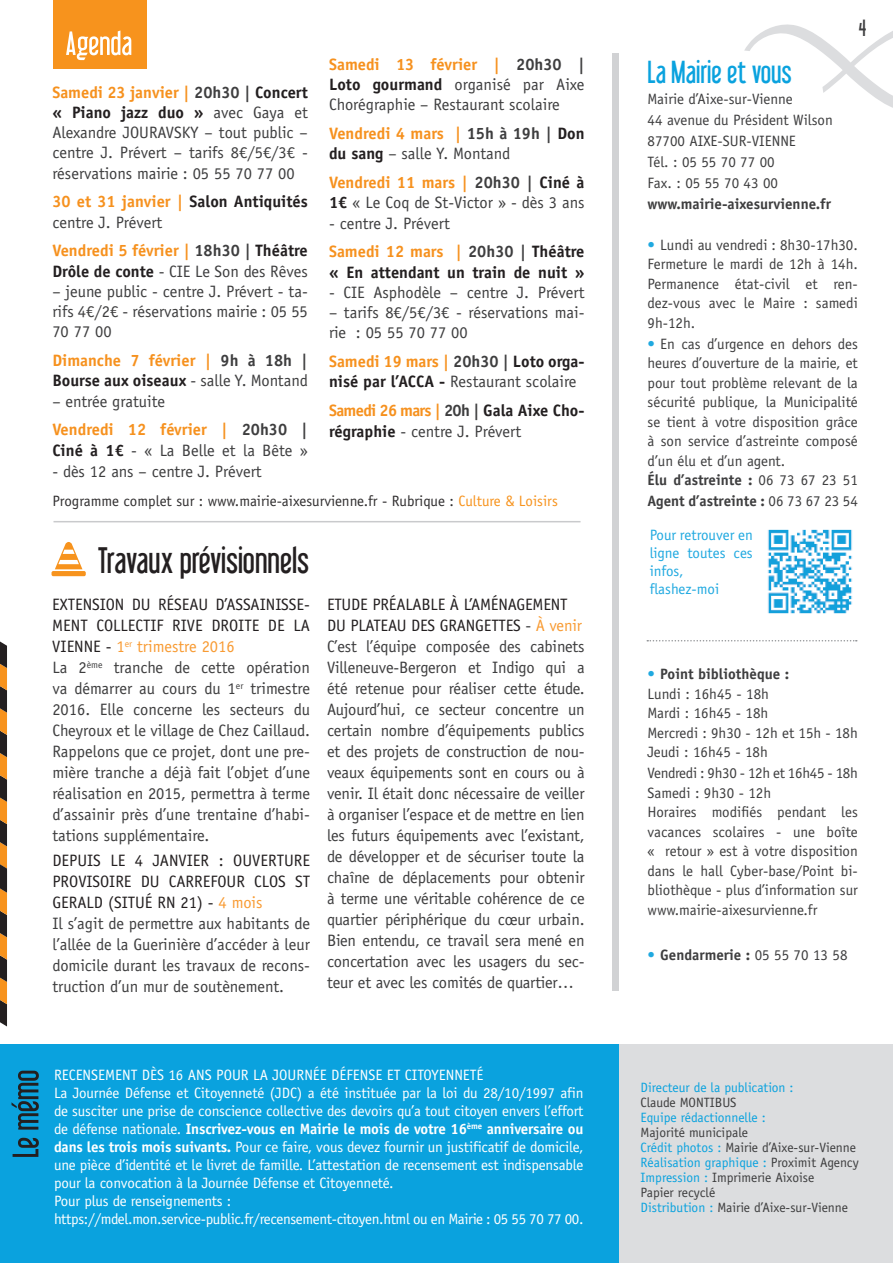
<style>
.page{position:relative;width:893px;height:1263px;background:#fff}
.page>*{position:absolute;margin:0;border:0;box-sizing:border-box;transform-origin:0 0}
.t1{font:33px "Libel Suit";color:#231f20}
.t2{font:28.5px "Libel Suit";color:#0aa2de}
.t3{font:21px "Libel Suit";color:#3e3e3f}
.t4{font:16.5px/21px "Officina Sans Std";letter-spacing:-.01em;color:#3e3e3f}
.t5{font:700 16.5px/20.2px "Officina Sans Std";color:#231f20}
.t6{font:700 16.5px/20.2px "Officina Sans Std";color:#f6911e}
.t7{font:700 16.5px/21px "Officina Sans Std";letter-spacing:-.04em;color:#231f20}
.t8{font:15px/19.5px "Officina Sans Std";color:#3e3e3f}
.t9{font:15px/18px "Officina Sans Std";letter-spacing:-.01em;color:#fff}
.t10{font:700 15px "Officina Sans Std";color:#3e3e3f}
.t11{font:15px "Officina Sans";color:#312f30}
.t12{font:15px/18px "Officina Sans Std";color:#20a9e0}
.t13{font:13.5px/15px "Officina Sans Std";color:#3e3e3f}
.t14{font:13.5px "Officina Sans Std";color:#0aa2de}
.s1{font-weight:700;color:#f6911e}
.s2{font-weight:700}
.s3{font-weight:700;color:#231f20}
.s4{color:#f6911e}
.s5{font-weight:400;color:#3e3e3f}
.s6{color:#3e3e3f}
.s7{color:#231f20}
.s8{font-family:"Officina Sans";color:#20a9e0}
.s9{color:#f7931d}
.s10{font-weight:400}
.s11{color:#f89b33}
.s12{font-family:"Officina Sans"}
.s13{font-family:"Officina Sans";font-weight:400;color:#20a9e0}
.s14{font-family:"Officina Sans";font-weight:400}
.s15{color:#0aa2de}
</style>
<div class="page">
<div style="left:618px;top:1045px;width:275px;height:218px;background:#dcdddf"></div>
<div style="left:53px;top:0;width:94px;height:68px;background:#f7931d"></div>
<svg style="left:66px;top:31px;width:65px;height:29px"></svg>
<div style="left:613px;top:53px;width:6px;height:938px;background:#d1d2d4"></div>
<img style="left:767px;top:529px;width:86px;height:85px">
<div style="left:52px;top:571px;width:34px;height:5px;background:#f7931d;border-radius:2px"></div>
<svg style="left:55px;top:542px;width:27px;height:27px"></svg>
<hr style="left:54px;top:521px;width:526px;height:1px;background:#c9cacc">
<svg style="left:647px;top:640px;width:210px;height:1px"></svg>
<div style="left:0;top:1045px;width:618px;height:218px;background:#0aa2de"></div>
<svg style="left:12px;top:1071px;width:27px;height:86px"></svg>
<svg style="left:0;top:641px;width:7px;height:385px;background:#885822"></svg>
<svg style="left:744px;top:24px;width:149px;height:84px"></svg>
<p class="t4" style="left:52px;top:82px;width:257px;line-height:20.2px;text-align:justify"><span class="s1">Samedi 23 janvier |</span> <span class="s2">20h30 |</span> <span class="s3">Concert « Piano jazz duo »</span> avec Gaya et Alexandre JOURAVSKY – tout public – centre J. Prévert – tarifs 8€/5€/3€ - réservations mairie : 05 55 70 77 00</p>
<p class="t5" style="left:52px;top:191px;width:257px"><span class="s4">30 et 31 janvier |</span> Salon Antiquités <span class="s5">centre J. Prévert</span></p>
<p class="t5" style="left:52px;top:240px;width:257px"><span class="s4">Vendredi 5 février |</span> <span class="s6">18h30 |</span> Théâtre<br>Drôle de conte <span class="s5">- CIE Le Son des Rêves</span></p>
<p class="t4" style="left:52px;top:281px;width:257px;line-height:20.2px;text-align:justify">– jeune public - centre J. Prévert - ta&shy;rifs 4€/2€ - réservations mairie : 05 55<br>70 77 00</p>
<p class="t6" style="left:52px;top:350px;width:257px">Dimanche 7 février | <span class="s6">9h à 18h |<br></span><span class="s7">Bourse aux oiseaux</span> <span class="s5">- salle Y. Montand</span></p>
<p class="t6" style="left:52px;top:386px;width:257px;line-height:28.8px"><span class="s5">– entrée gratuite<br></span>Vendredi 12 février | <span class="s6">20h30 |</span></p>
<p class="t4" style="left:52px;top:440px;width:257px"><span class="s3">Ciné à 1€</span> - « La Belle et la Bête »</p>
<p class="t4" style="left:52px;top:461px;width:211px">- dès 12 ans – centre J. Prévert</p>
<p class="t4" style="left:329px;top:54px;width:257px;line-height:20.2px;text-align:justify"><span class="s1">Samedi 13 février |</span> <span class="s2">20h30 | </span><span class="s3">Loto gourmand</span> organisé par Aixe Chorégraphie – Restaurant scolaire</p>
<p class="t4" style="left:329px;top:123px;width:257px;line-height:20.2px"><span class="s1">Vendredi 4 mars |</span> <span class="s2">15h à 19h |</span> <span class="s3">Don du sang</span> – salle Y. Montand</p>
<p class="t4" style="left:329px;top:172px;width:257px;line-height:20.2px"><span class="s1">Vendredi 11 mars |</span> <span class="s2">20h30 |</span> <span class="s3">Ciné à<br>1€</span> « Le Coq de St-Victor » - dès 3 ans</p>
<p class="t4" style="left:329px;top:209px;width:257px;line-height:28.8px">- centre J. Prévert<br><span class="s1">Samedi 12 mars |</span> <span class="s2">20h30 |</span> <span class="s3">Théâtre</span></p>
<p class="t5" style="left:329px;top:262px;width:257px">« En attendant un train de nuit »</p>
<p class="t4" style="left:329px;top:282px;width:257px">- CIE Asphodèle – centre J. Prévert</p>
<p class="t4" style="left:329px;top:302px;width:257px;line-height:20.2px">– tarifs 8€/5€/3€ - réservations mai&shy;rie : 05 55 70 77 00</p>
<p class="t5" style="left:329px;top:351px;width:257px"><span class="s4">Samedi 19 mars |</span> <span class="s6">20h30 |</span> Loto orga&shy;nisé par l’ACCA - <span class="s5">Restaurant scolaire</span></p>
<p class="t7" style="left:329px;top:400px;width:257px"><span class="s4">Samedi 26 mars |</span> <span class="s6">20h |</span> Gala Aixe Cho&shy;régraphie <span class="s5">- centre J. Prévert</span></p>
<p class="t3" style="left:859px;top:15px;width:9px">4</p>
<h2 class="t2" style="left:648px;top:55px;width:146px">La Mairie et vous</h2>
<p class="t8" style="left:648px;top:89px;width:187px;line-height:21px">Mairie d’Aixe-sur-Vienne<br>44 avenue du Président Wilson<br>87700 AIXE-SUR-VIENNE<br>Tél. : 05 55 70 77 00<br>Fax. : 05 55 70 43 00</p>
<p class="t10" style="left:648px;top:195px;width:185px">www.mairie-aixesurvienne.fr</p>
<p class="t8" style="left:648px;top:235px;width:212px;text-align:justify"><span class="s8">•</span> Lundi au vendredi : 8h30-17h30.<br>Fermeture le mardi de 12h à 14h.<br>Permanence état-civil et ren&shy;dez-vous avec le Maire : samedi 9h-12h.</p>
<p class="t8" style="left:648px;top:334px;width:212px"><span class="s8">•</span> En cas d’urgence en dehors des heures d’ouverture de la mairie, et pour tout problème relevant de la sécurité publique, la Municipalité se tient à votre disposition grâce à son service d’astreinte composé d’un élu et d’un agent.<br><span class="s2">Élu d’astreinte :</span> 06 73 67 23 51</p>
<p class="t11" style="left:52px;top:492px;width:507px">Programme complet sur : www.mairie-aixesurvienne.fr - Rubrique : <span class="s9">Culture &amp; Loisirs</span></p>
<p class="t10" style="left:648px;top:492px;width:212px">Agent d’astreinte : <span class="s10">06 73 67 23 54</span></p>
<h1 class="t1" style="left:98px;top:540px;width:213px">Travaux prévisionnels</h1>
<p class="t4" style="left:52px;top:594px;width:259px"><span class="s7">EXTENSION DU RÉSEAU D’ASSAINISSE-MENT COLLECTIF RIVE DROITE DE LA VIENNE -</span> <span class="s11">1</span><sup>er</sup> <span class="s11">trimestre 2016<br></span>La 2<sup>ème</sup> tranche de cette opération va démarrer au cours du 1<sup>er</sup> trimestre 2016. Elle concerne les secteurs du Cheyroux et le village de Chez Caillaud.<br>Rappelons que ce projet, dont une pre&shy;mière tranche a déjà fait l’objet d’une réalisation en 2015, permettra à terme d’assainir près d’une trentaine d’habi&shy;tations supplémentaire.</p>
<p class="t4" style="left:52px;top:850px;width:259px"><span class="s7">DEPUIS LE 4 JANVIER : OUVERTURE PROVISOIRE DU CARREFOUR CLOS ST GERALD (SITUÉ RN 21) -</span> <span class="s11">4 mois<br></span>Il s’agit de permettre aux habitants de l’allée de la Guerinière d’accéder à leur domicile durant les travaux de recons&shy;truction d’un mur de soutènement.</p>
<p class="t4" style="left:327px;top:594px;width:259px"><span class="s7">ETUDE PRÉALABLE À L’AMÉNAGEMENT DU PLATEAU DES GRANGETTES</span> <span class="s12">-</span> <span class="s11">À venir </span>C’est l’équipe composée des cabinets Villeneuve-Bergeron et Indigo qui a été retenue pour réaliser cette étude.<br>Aujourd’hui, ce secteur concentre un certain nombre d’équipements publics et des projets de construction de nou&shy;veaux équipements sont en cours ou à venir. Il était donc nécessaire de veiller à organiser l’espace et de mettre en lien les futurs équipements avec l’existant, de développer et de sécuriser toute la chaîne de déplacements pour obtenir à terme une véritable cohérence de ce quartier périphérique du cœur urbain.<br>Bien entendu, ce travail sera mené en concertation avec les usagers du sec&shy;teur et avec les comités de quartier…</p>
<p class="t9" style="left:54px;top:1066px;width:531px">RECENSEMENT DÈS 16 ANS POUR LA JOURNÉE DÉFENSE ET CITOYENNETÉ<br>La Journée Défense et Citoyenneté (JDC) a été instituée par la loi du 28/10/1997 afin de susciter une prise de conscience collective des devoirs qu’a tout citoyen envers l’effort de défense nationale. <span class="s2">Inscrivez-vous en Mairie le mois de votre 16</span><sup>ème</sup> <span class="s2">anniversaire ou dans les trois mois suivants.</span> Pour ce faire, vous devez fournir un justificatif de domicile, une pièce d’identité et le livret de famille. L’attestation de recensement est indispensable pour la convocation à la Journée Défense et Citoyenneté.<br>Pour plus de renseignements : https://mdel.mon.service-public.fr/recensement-citoyen.html ou en Mairie : 05 55 70 77 00.</p>
<p class="t12" style="left:650px;top:526px;width:105px">Pour retrouver en ligne toutes ces infos, flashez-moi</p>
<p class="t8" style="left:648px;top:665px;width:212px"><span class="s8">•</span> <span class="s2">Point bibliothèque :<br></span>Lundi : 16h45 - 18h<br>Mardi : 16h45 - 18h<br>Mercredi : 9h30 - 12h et 15h - 18h<br>Jeudi : 16h45 - 18h</p>
<p class="t8" style="left:648px;top:764px;width:212px">Vendredi : 9h30 - 12h et 16h45 - 18h<br>Samedi : 9h30 - 12h<br>Horaires modifiés pendant les vacances scolaires - une boîte « retour » est à votre disposition dans le hall Cyber-base/Point bi&shy;bliothèque - plus d’information sur www.mairie-aixesurvienne.fr</p>
<p class="t10" style="left:648px;top:945px;width:201px"><span class="s13">•</span> Gendarmerie : <span class="s10">05 55</span> <span class="s14">70 13 58</span></p>
<p class="t14" style="left:641px;top:1079px;width:155px">Directeur de la publication :</p>
<p class="t13" style="left:641px;top:1094px;width:97px">Claude MONTIBUS</p>
<p class="t14" style="left:641px;top:1109px;width:127px">Equipe rédactionnelle :</p>
<p class="t13" style="left:641px;top:1124px;width:220px">Majorité municipale<br><span class="s15">Crédit photos :</span> Mairie d’Aixe-sur-Vienne<br><span class="s15">Réalisation graphique :</span> Proximit Agency<br><span class="s15">Impression :</span> Imprimerie Aixoise<br>Papier recyclé<br><span class="s15">Distribution :</span> Mairie d’Aixe-sur-Vienne</p>
</div>
